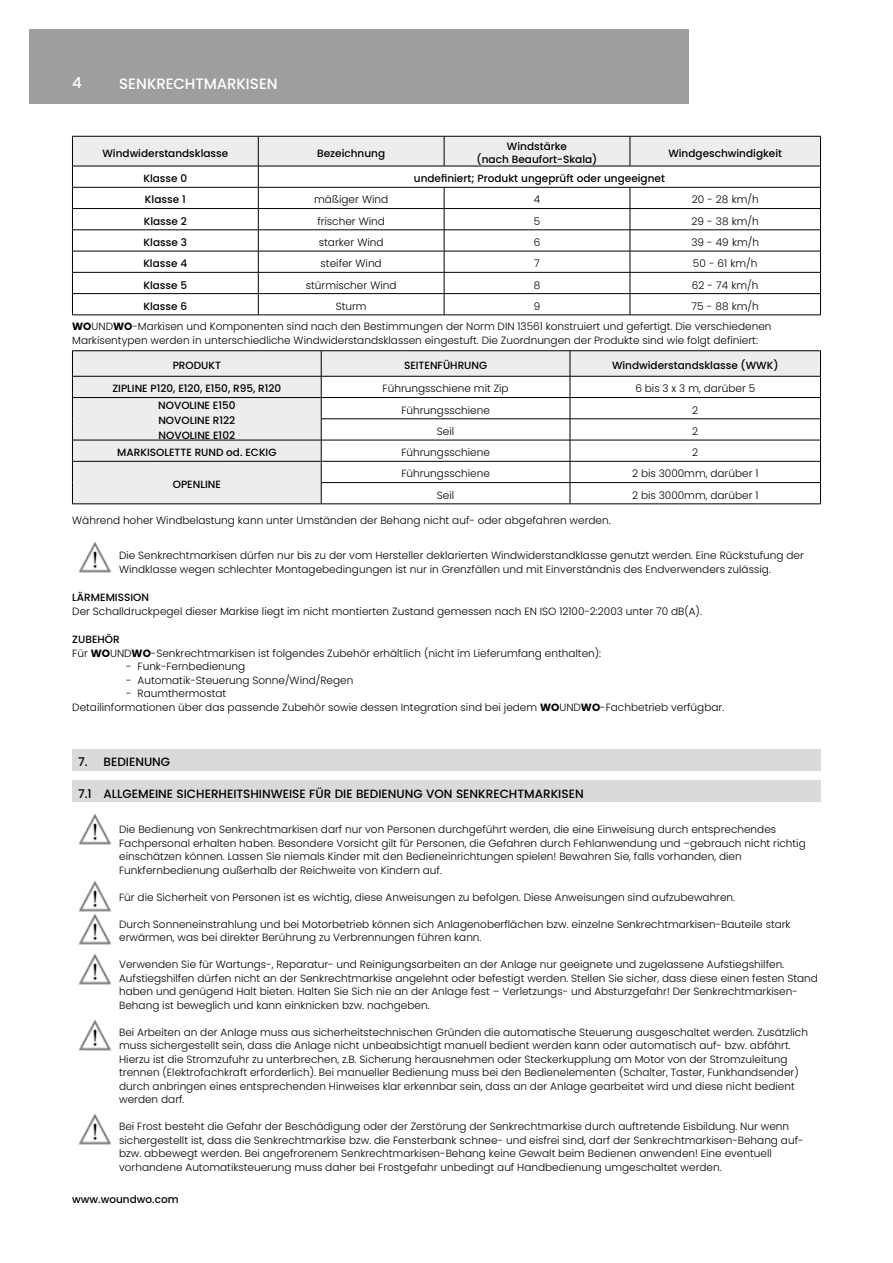
<style>
.page{position:relative;width:893px;height:1263px;background:#fff}
.page>*{position:absolute;margin:0;border:0;box-sizing:border-box;transform-origin:0 0}
.t1{font:500 15px "Poppins";letter-spacing:-.005em;color:#fff}
.t2{font:500 12px "Poppins";color:#000}
.t3{font:300 10.5px/13.5px "Poppins";color:#000}
.t4{font:500 10.5px/15px "Poppins";color:#000;text-align:center}
.s1{font-weight:700}
.s2{font-weight:500}
</style>
<div class="page">
<div style="left:30px;top:30px;width:659px;height:74px;background:#9c9e9f"></div>
<div style="left:72px;top:749px;width:749px;height:21px;background:#d9dadb"></div>
<div style="left:72px;top:781px;width:749px;height:21px;background:#d9dadb"></div>
<img style="left:78px;top:813px;width:34px;height:32px">
<img style="left:78px;top:880px;width:34px;height:32px">
<svg style="left:78px;top:913px;width:34px;height:32px"></svg>
<img style="left:78px;top:953px;width:34px;height:32px">
<img style="left:78px;top:1019px;width:34px;height:32px">
<img style="left:78px;top:1113px;width:34px;height:32px">
<svg style="left:72px;top:136px;width:749px;height:179px"></svg>
<hr style="left:72px;top:315px;width:186px;height:1px;background:#000">
<hr style="left:258px;top:315px;width:186px;height:1px;background:#000">
<hr style="left:444px;top:315px;width:186px;height:1px;background:#000">
<hr style="left:630px;top:315px;width:191px;height:1px;background:#000">
<svg style="left:73px;top:351px;width:747px;height:153px"></svg>
<hr style="left:72px;top:350px;width:249px;height:1px;background:#000">
<hr style="left:321px;top:350px;width:249px;height:1px;background:#000">
<hr style="left:570px;top:350px;width:251px;height:1px;background:#000">
<hr style="left:72px;top:376px;width:249px;height:1px;background:#000">
<hr style="left:321px;top:376px;width:249px;height:1px;background:#000">
<hr style="left:570px;top:376px;width:251px;height:1px;background:#000">
<hr style="left:72px;top:397px;width:249px;height:1px;background:#000">
<hr style="left:321px;top:397px;width:249px;height:1px;background:#000">
<hr style="left:570px;top:397px;width:251px;height:1px;background:#000">
<hr style="left:321px;top:418px;width:249px;height:1px;background:#000">
<hr style="left:570px;top:418px;width:251px;height:1px;background:#000">
<hr style="left:72px;top:440px;width:249px;height:1px;background:#000">
<hr style="left:321px;top:440px;width:249px;height:1px;background:#000">
<hr style="left:570px;top:440px;width:251px;height:1px;background:#000">
<hr style="left:72px;top:461px;width:249px;height:1px;background:#000">
<svg style="left:72px;top:351px;width:1px;height:153px"></svg>
<hr style="left:72px;top:504px;width:249px;height:1px;background:#000">
<hr style="left:321px;top:461px;width:249px;height:1px;background:#000">
<hr style="left:570px;top:461px;width:251px;height:1px;background:#000">
<hr style="left:321px;top:482px;width:249px;height:1px;background:#000">
<svg style="left:321px;top:351px;width:1px;height:153px"></svg>
<hr style="left:570px;top:482px;width:251px;height:1px;background:#000">
<svg style="left:570px;top:351px;width:1px;height:153px"></svg>
<svg style="left:820px;top:351px;width:1px;height:153px"></svg>
<hr style="left:321px;top:504px;width:249px;height:1px;background:#000">
<hr style="left:570px;top:504px;width:251px;height:1px;background:#000">
<img style="left:78px;top:541px;width:34px;height:32px">
<h1 class="t1" style="left:72px;top:74px;width:11px">4</h1>
<h1 class="t1" style="left:119px;top:75px;width:160px">SENKRECHTMARKISEN</h1>
<p class="t4" style="left:102px;top:146px;width:127px">Windwiderstandsklasse</p>
<p class="t4" style="left:317px;top:146px;width:69px">Bezeichnung</p>
<p class="t4" style="left:477px;top:140px;width:122px;line-height:13.5px">Windstärke<br>(nach Beaufort-Skala)</p>
<p class="t4" style="left:668px;top:146px;width:115px">Windgeschwindigkeit</p>
<p class="t4" style="left:143px;top:171px;width:45px">Klasse 0</p>
<p class="t4" style="left:414px;top:171px;width:253px">undefiniert; Produkt ungeprüft oder ungeeignet</p>
<p class="t4" style="left:145px;top:192px;width:42px">Klasse 1</p>
<p class="t3" style="left:314px;top:193px;width:75px">mäßiger Wind</p>
<p class="t3" style="left:534px;top:193px;width:8px">4</p>
<p class="t3" style="left:692px;top:193px;width:69px">20 - 28 km/h</p>
<p class="t4" style="left:144px;top:214px;width:45px">Klasse 2</p>
<p class="t3" style="left:317px;top:214px;width:69px">frischer Wind</p>
<p class="t3" style="left:534px;top:214px;width:8px">5</p>
<p class="t3" style="left:692px;top:214px;width:69px">29 - 38 km/h</p>
<p class="t4" style="left:144px;top:235px;width:45px">Klasse 3</p>
<p class="t3" style="left:319px;top:236px;width:66px">starker Wind</p>
<p class="t3" style="left:534px;top:236px;width:8px">6</p>
<p class="t3" style="left:691px;top:236px;width:69px">39 - 49 km/h</p>
<p class="t4" style="left:143px;top:256px;width:46px">Klasse 4</p>
<p class="t3" style="left:321px;top:257px;width:63px">steifer Wind</p>
<p class="t3" style="left:534px;top:257px;width:7px">7</p>
<p class="t3" style="left:693px;top:257px;width:66px">50 - 61 km/h</p>
<p class="t4" style="left:143px;top:277px;width:45px">Klasse 5</p>
<p class="t3" style="left:306px;top:278px;width:92px">stürmischer Wind</p>
<p class="t3" style="left:534px;top:278px;width:8px">8</p>
<p class="t3" style="left:692px;top:278px;width:68px">62 - 74 km/h</p>
<p class="t4" style="left:143px;top:299px;width:45px">Klasse 6</p>
<p class="t3" style="left:336px;top:299px;width:32px">Sturm</p>
<p class="t3" style="left:534px;top:299px;width:8px">9</p>
<p class="t3" style="left:72px;top:296px;width:701px;line-height:20.7px;text-indent:619px">75 - 88 km/h<br><span class="s1">WO</span>UND<span class="s1">WO</span>-Markisen und Komponenten sind nach den Bestimmungen der Norm DIN 13561 konstruiert und gefertigt. Die verschiedenen</p>
<p class="t3" style="left:72px;top:333px;width:687px">Markisentypen werden in unterschiedliche Windwiderstandsklassen eingestuft. Die Zuordnungen der Produkte sind wie folgt definiert:</p>
<p class="t4" style="left:173px;top:358px;width:50px">PRODUKT</p>
<p class="t4" style="left:404px;top:358px;width:85px">SEITENFÜHRUNG</p>
<p class="t4" style="left:612px;top:358px;width:168px">Windwiderstandsklasse (WWK)</p>
<p class="t4" style="left:112px;top:381px;width:170px">ZIPLINE P120, E120, E150, R95, R120</p>
<p class="t3" style="left:382px;top:382px;width:128px">Führungsschiene mit Zip</p>
<p class="t3" style="left:635px;top:382px;width:121px">6 bis 3 x 3 m, darüber 5</p>
<p class="t4" style="left:158px;top:398px;width:79px;text-align:justify">NOVOLINE E150<br>NOVOLINE R122<br>NOVOLINE E102</p>
<p class="t3" style="left:401px;top:403px;width:90px">Führungsschiene</p>
<p class="t3" style="left:692px;top:403px;width:8px">2</p>
<p class="t3" style="left:437px;top:425px;width:19px">Seil</p>
<p class="t3" style="left:692px;top:425px;width:8px">2</p>
<p class="t4" style="left:117px;top:445px;width:161px">MARKISOLETTE RUND od. ECKIG</p>
<p class="t3" style="left:401px;top:446px;width:90px">Führungsschiene</p>
<p class="t3" style="left:692px;top:446px;width:8px">2</p>
<p class="t4" style="left:173px;top:477px;width:50px">OPENLINE</p>
<p class="t3" style="left:401px;top:467px;width:90px">Führungsschiene</p>
<p class="t3" style="left:632px;top:467px;width:128px">2 bis 3000mm, darüber 1</p>
<p class="t3" style="left:437px;top:488px;width:19px">Seil</p>
<p class="t3" style="left:632px;top:488px;width:128px">2 bis 3000mm, darüber 1</p>
<p class="t3" style="left:72px;top:513px;width:540px">Während hoher Windbelastung kann unter Umständen der Behang nicht auf- oder abgefahren werden.</p>
<p class="t3" style="left:119px;top:549px;width:686px">Die Senkrechtmarkisen dürfen nur bis zu der vom Hersteller deklarierten Windwiderstandklasse genutzt werden. Eine Rückstufung der<br>Windklasse wegen schlechter Montagebedingungen ist nur in Grenzfällen und mit Einverständnis des Endverwenders zulässig.</p>
<p class="t4" style="left:72px;top:590px;width:78px">LÄRMEMISSION</p>
<p class="t3" style="left:72px;top:604px;width:631px">Der Schalldruckpegel dieser Markise liegt im nicht montierten Zustand gemessen nach EN ISO 12100-2:2003 unter 70 dB(A).</p>
<p class="t3" style="left:72px;top:633px;width:530px"><span class="s2">ZUBEHÖR<br></span>Für <span class="s1">WO</span>UND<span class="s1">WO</span>-Senkrechtmarkisen ist folgendes Zubehör erhältlich (nicht im Lieferumfang enthalten):</p>
<p class="t3" style="left:126px;top:660px;width:120px">- Funk-Fernbedienung</p>
<p class="t3" style="left:126px;top:673px;width:229px">- Automatik-Steuerung Sonne/Wind/Regen</p>
<p class="t3" style="left:72px;top:687px;width:653px;text-indent:54px">- Raumthermostat<br>Detailinformationen über das passende Zubehör sowie dessen Integration sind bei jedem <span class="s1">WO</span>UND<span class="s1">WO</span>-Fachbetrieb verfügbar.</p>
<p class="t2" style="left:78px;top:755px;width:94px">7. BEDIENUNG</p>
<p class="t2" style="left:78px;top:786px;width:507px">7.1 ALLGEMEINE SICHERHEITSHINWEISE FÜR DIE BEDIENUNG VON SENKRECHTMARKISEN</p>
<p class="t3" style="left:119px;top:823px;width:688px">Die Bedienung von Senkrechtmarkisen darf nur von Personen durchgeführt werden, die eine Einweisung durch entsprechendes Fachpersonal erhalten haben. Besondere Vorsicht gilt für Personen, die Gefahren durch Fehlanwendung und –gebrauch nicht richtig einschätzen können. Lassen Sie niemals Kinder mit den Bedieneinrichtungen spielen! Bewahren Sie, falls vorhanden, dien Funkfernbedienung außerhalb der Reichweite von Kindern auf.</p>
<p class="t3" style="left:119px;top:890px;width:618px">Für die Sicherheit von Personen ist es wichtig, diese Anweisungen zu befolgen. Diese Anweisungen sind aufzubewahren.</p>
<p class="t3" style="left:119px;top:917px;width:673px">Durch Sonneneinstrahlung und bei Motorbetrieb können sich Anlagenoberflächen bzw. einzelne Senkrechtmarkisen-Bauteile stark erwärmen, was bei direkter Berührung zu Verbrennungen führen kann.</p>
<p class="t3" style="left:119px;top:958px;width:700px">Verwenden Sie für Wartungs-, Reparatur- und Reinigungsarbeiten an der Anlage nur geeignete und zugelassene Aufstiegshilfen.<br>Aufstiegshilfen dürfen nicht an der Senkrechtmarkise angelehnt oder befestigt werden. Stellen Sie sicher, dass diese einen festen Stand haben und genügend Halt bieten. Halten Sie Sich nie an der Anlage fest – Verletzungs- und Absturzgefahr! Der Senkrechtmarkisen-Behang ist beweglich und kann einknicken bzw. nachgeben.</p>
<p class="t3" style="left:119px;top:1025px;width:690px">Bei Arbeiten an der Anlage muss aus sicherheitstechnischen Gründen die automatische Steuerung ausgeschaltet werden. Zusätzlich muss sichergestellt sein, dass die Anlage nicht unbeabsichtigt manuell bedient werden kann oder automatisch auf- bzw. abfährt.<br>Hierzu ist die Stromzufuhr zu unterbrechen, z.B. Sicherung herausnehmen oder Steckerkupplung am Motor von der Stromzuleitung trennen (Elektrofachkraft erforderlich). Bei manueller Bedienung muss bei den Bedienelementen (Schalter, Taster, Funkhandsender) durch anbringen eines entsprechenden Hinweises klar erkennbar sein, dass an der Anlage gearbeitet wird und diese nicht bedient werden darf.</p>
<p class="t3" style="left:119px;top:1120px;width:686px">Bei Frost besteht die Gefahr der Beschädigung oder der Zerstörung der Senkrechtmarkise durch auftretende Eisbildung. Nur wenn sichergestellt ist, dass die Senkrechtmarkise bzw. die Fensterbank schnee- und eisfrei sind, darf der Senkrechtmarkisen-Behang auf&shy;bzw. abbewegt werden. Bei angefrorenem Senkrechtmarkisen-Behang keine Gewalt beim Bedienen anwenden! Eine eventuell vorhandene Automatiksteuerung muss daher bei Frostgefahr unbedingt auf Handbedienung umgeschaltet werden.</p>
<p class="t4" style="left:72px;top:1192px;width:108px">www.woundwo.com</p>
</div>
